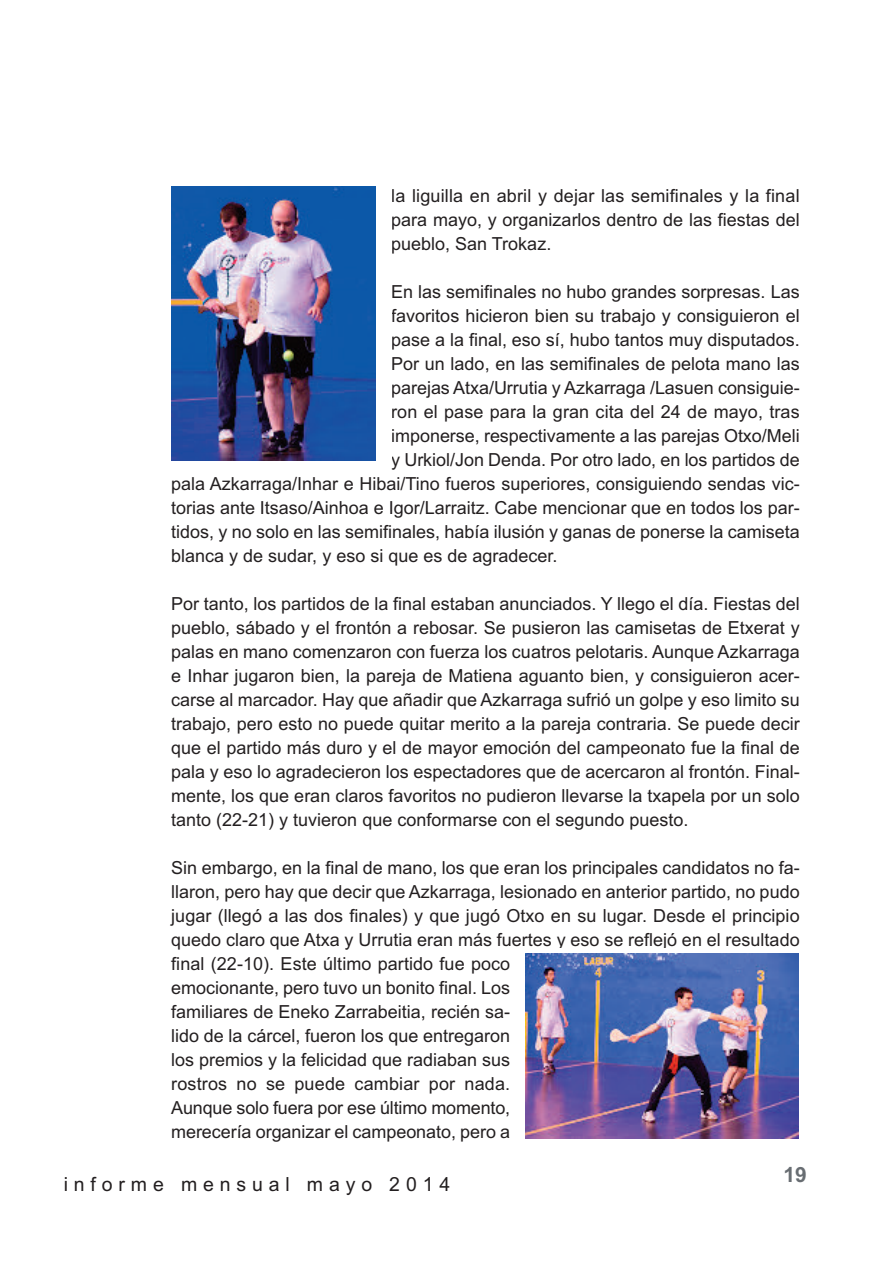
<style>
.page{position:relative;width:893px;height:1263px;background:#fff}
.page>*{position:absolute;margin:0;border:0;box-sizing:border-box;transform-origin:0 0}
.t1{font:700 21px "Arial";color:#686d72}
.t2{font:19.5px "Arial";letter-spacing:.3em;color:#231f20}
.t3{font:18px/24px "Arial";color:#231f20;text-align:justify}
</style>
<div class="page">
<img style="left:526px;top:953px;width:272px;height:185px">
<img style="left:171px;top:187px;width:205px;height:273px">
<p class="t3" style="left:391px;top:184px;width:410px">la liguilla en abril y dejar las semifinales y la final para mayo, y organizarlos dentro de las fiestas del pueblo, San Trokaz.</p>
<p class="t3" style="left:391px;top:280px;width:410px">En las semifinales no hubo grandes sorpresas. Las</p>
<p class="t3" style="left:391px;top:304px;width:410px">favoritos hicieron bien su trabajo y consiguieron el</p>
<p class="t3" style="left:391px;top:328px;width:410px">pase a la final, eso sí, hubo tantos muy disputados.</p>
<p class="t3" style="left:391px;top:352px;width:410px">Por un lado, en las semifinales de pelota mano las</p>
<p class="t3" style="left:391px;top:376px;width:410px">parejas Atxa/Urrutia y Azkarraga /Lasuen consiguie-</p>
<p class="t3" style="left:391px;top:400px;width:410px">ron el pase para la gran cita del 24 de mayo, tras</p>
<p class="t3" style="left:391px;top:424px;width:410px">imponerse, respectivamente a las parejas Otxo/Meli</p>
<p class="t3" style="left:391px;top:448px;width:410px">y Urkiol/Jon Denda. Por otro lado, en los partidos de</p>
<p class="t3" style="left:171px;top:472px;width:630px">pala Azkarraga/Inhar e Hibai/Tino fueros superiores, consiguiendo sendas vic-</p>
<p class="t3" style="left:171px;top:496px;width:630px">torias ante Itsaso/Ainhoa e Igor/Larraitz. Cabe mencionar que en todos los par-</p>
<p class="t3" style="left:171px;top:520px;width:630px">tidos, y no solo en las semifinales, había ilusión y ganas de ponerse la camiseta</p>
<p class="t3" style="left:171px;top:544px;width:388px">blanca y de sudar, y eso si que es de agradecer.</p>
<p class="t3" style="left:171px;top:592px;width:630px">Por tanto, los partidos de la final estaban anunciados. Y llego el día. Fiestas del pueblo, sábado y el frontón a rebosar. Se pusieron las camisetas de Etxerat y palas en mano comenzaron con fuerza los cuatros pelotaris. Aunque Azkarraga e Inhar jugaron bien, la pareja de Matiena aguanto bien, y consiguieron acer&shy;carse al marcador. Hay que añadir que Azkarraga sufrió un golpe y eso limito su trabajo, pero esto no puede quitar merito a la pareja contraria. Se puede decir que el partido más duro y el de mayor emoción del campeonato fue la final de pala y eso lo agradecieron los espectadores que de acercaron al frontón. Final&shy;mente, los que eran claros favoritos no pudieron llevarse la txapela por un solo tanto (22-21) y tuvieron que conformarse con el segundo puesto.</p>
<p class="t3" style="left:171px;top:856px;width:630px;text-align:left">Sin embargo, en la final de mano, los que eran los principales candidatos no fa&shy;llaron, pero hay que decir que Azkarraga, lesionado en anterior partido, no pudo jugar (llegó a las dos finales) y que jugó Otxo en su lugar. Desde el principio quedo claro que Atxa y Urrutia eran más fuertes y eso se reflejó en el resultado final (22-10). Este último partido fue poco<br>emocionante, pero tuvo un bonito final. Los<br>familiares de Eneko Zarrabeitia, recién sa-<br>lido de la cárcel, fueron los que entregaron<br>los premios y la felicidad que radiaban sus<br>rostros no se puede cambiar por nada.<br>Aunque solo fuera por ese último momento,<br>merecería organizar el campeonato, pero a</p>
<p class="t2" style="left:64px;top:1173px;width:388px">informe mensual mayo 2014</p>
<p class="t1" style="left:783px;top:1162px;width:25px">19</p>
</div>
